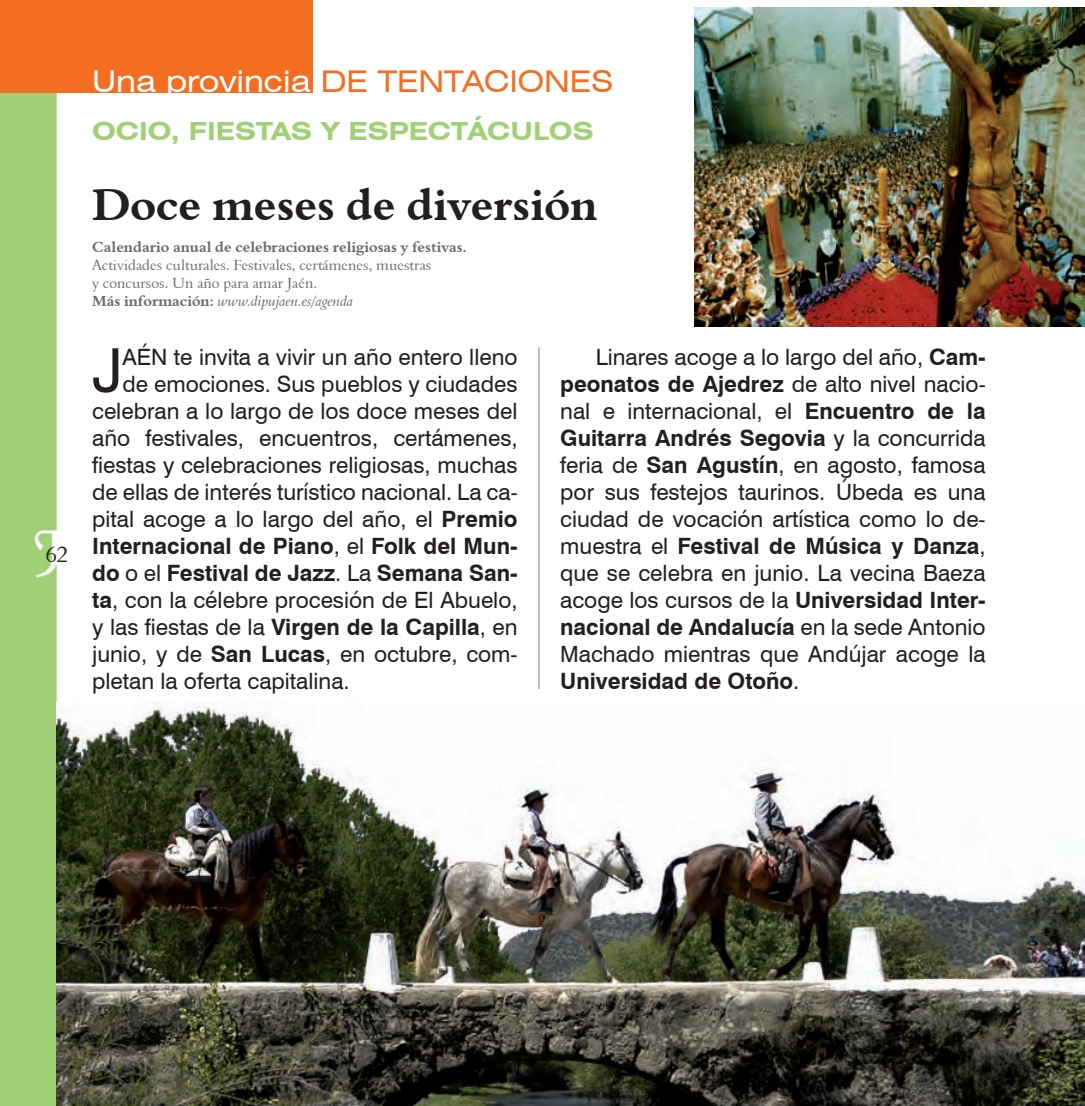
<style>
.page{position:relative;width:1085px;height:1106px;background:#fff}
.page>*{position:absolute;margin:0;border:0;box-sizing:border-box;transform-origin:0 0}
.t1{font:60px "Swiss 721 BT";color:#231f20}
.t2{font:45px "Aldine 401 BT Bold A";color:#231f20}
.t3{font:expanded 30px "Swiss 721 BT";color:#f36e21}
.t4{font:700 expanded 25px "Swiss 721 BT";color:#a1d076}
.t5{font:22.5px/27px "Swiss 721 BT";color:#231f20;text-align:justify}
.t6{font:700 22.5px "Swiss 721 BT";color:#231f20}
.t7{font:22.5px "Aldine 401 BT Roman A";color:#231f20}
.t8{font:15px/18px "Aldine 401 BT Roman A";color:#6c6d70}
.t9{font:15px "Aldine 401 BT Bold A";color:#6c6d70}
.t10{font:15px "Aldine 401 BT Italic A";color:#6c6d70}
.s1{color:#fff}
.s2{font-family:"Aldine 401 BT Bold A"}
.s3{font-weight:700}
.s4{font-weight:400}
</style>
<div class="page">
<img style="left:0;top:92px;width:92px;height:1014px">
<hr style="left:538px;top:347px;width:1px;height:342px;background:#808285">
<img style="left:694px;top:8px;width:390px;height:318px">
<img style="left:57px;top:702px;width:1027px;height:404px">
<div style="left:0;top:0;width:312px;height:92px;background:#f36e21"></div>
<p class="t7" style="left:46px;top:540px;width:24px">62</p>
<h3 class="t3" style="left:92px;top:63px;width:523px"><span class="s1">Una provincia</span> DE TENTACIONES</h3>
<p class="t4" style="left:92px;top:116px;width:503px">OCIO, FIESTAS Y ESPECTÁCULOS</p>
<h2 class="t2" style="left:92px;top:177px;width:507px">Doce meses de diversión</h2>
<p class="t9" style="left:92px;top:238px;width:375px">Calendario anual de celebraciones religiosas y festivas.</p>
<p class="t8" style="left:92px;top:256px;width:341px">Actividades culturales. Festivales, certámenes, muestras y concursos. Un año para amar Jaén.</p>
<p class="t10" style="left:92px;top:292px;width:263px"><span class="s2">Más información:</span> www.dipujaen.es/agenda</p>
<h1 class="t1" style="left:92px;top:334px;width:32px">J</h1>
<p class="t5" style="left:122px;top:343px;width:396px">AÉN te invita a vivir un año entero lleno</p>
<p class="t5" style="left:122px;top:370px;width:396px">de emociones. Sus pueblos y ciudades</p>
<p class="t5" style="left:92px;top:397px;width:427px">celebran a lo largo de los doce meses del</p>
<p class="t5" style="left:92px;top:424px;width:427px">año festivales, encuentros, certámenes,</p>
<p class="t5" style="left:92px;top:451px;width:427px">fiestas y celebraciones religiosas, muchas</p>
<p class="t5" style="left:92px;top:478px;width:427px">de ellas de interés turístico nacional. La ca-</p>
<p class="t5" style="left:92px;top:505px;width:427px">pital acoge a lo largo del año, el <span class="s3">Premio</span></p>
<p class="t6" style="left:92px;top:532px;width:427px">Internacional de Piano<span class="s4">, el</span> Folk del Mun-</p>
<p class="t6" style="left:92px;top:559px;width:427px">do <span class="s4">o el</span> Festival de Jazz<span class="s4">. La</span> Semana San-</p>
<p class="t5" style="left:92px;top:586px;width:427px"><span class="s3">ta</span>, con la célebre procesión de El Abuelo,</p>
<p class="t5" style="left:92px;top:613px;width:427px">y las fiestas de la <span class="s3">Virgen de la Capilla</span>, en</p>
<p class="t5" style="left:92px;top:640px;width:427px">junio, y de <span class="s3">San Lucas</span>, en octubre, com-</p>
<p class="t5" style="left:92px;top:667px;width:259px">pletan la oferta capitalina.</p>
<p class="t5" style="left:560px;top:343px;width:427px;text-indent:35px">Linares acoge a lo largo del año, <span class="s3">Cam&shy;peonatos de Ajedrez</span> de alto nivel nacio&shy;nal e internacional, el <span class="s3">Encuentro de la Guitarra Andrés Segovia</span> y la concurrida feria de <span class="s3">San Agustín</span>, en agosto, famosa por sus festejos taurinos. Úbeda es una ciudad de vocación artística como lo de&shy;muestra el <span class="s3">Festival de Música y Danza</span>, que se celebra en junio. La vecina Baeza acoge los cursos de la <span class="s3">Universidad Inter&shy;nacional de Andalucía</span> en la sede Antonio Machado mientras que Andújar acoge la <span class="s3">Universidad de Otoño</span>.</p>
</div>
